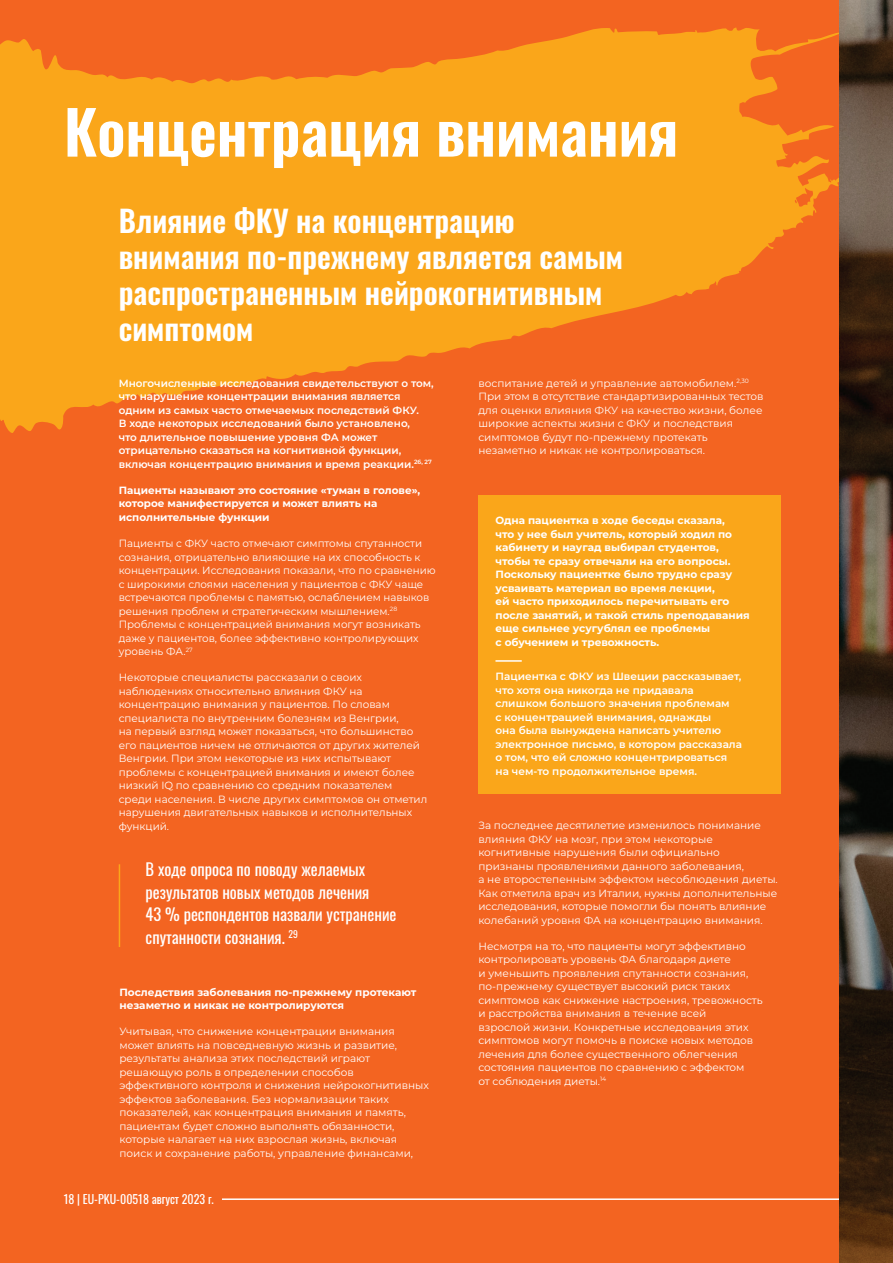
<style>
.page{position:relative;width:893px;height:1263px;background:#fff}
.page>*{position:absolute;margin:0;border:0;box-sizing:border-box;transform-origin:0 0}
.Title_1{font:600 60px "Oswald";color:#fff}
.Title_2{font:600 30px/36px "Oswald";color:#fff}
.Pull_Out{font:16.5px/22.5px "Oswald";color:#fff}
.Pull_Out-2{font:12px "Oswald";color:#fff}
.t1{font:10.5px/13.5px "Montserrat";color:#fff}
.t2{font:600 10.5px/13.5px "Montserrat";color:#fff}
.Subtitle{font:700 10.5px/13.5px "Montserrat";color:#fff}
</style>
<div class="page">
<div style="left:0;top:0;width:840px;height:1263px;background:#f36421"></div>
<svg style="left:0;top:27px;width:840px;height:406px;fill:#faa61a"></svg>
<hr style="left:119px;top:864px;width:1px;height:83px;background:#faa61a">
<div style="left:478px;top:495px;width:303px;height:298px;background:#faa61a"></div>
<hr style="left:222px;top:1198px;width:618px;height:2px;background:#fff">
<hr style="left:495px;top:660px;width:27px;height:2px;background:#fff">
<img style="left:840px;top:0;width:53px;height:1263px">
<p class="Title_1" style="left:64px;top:79px;width:616px">Концентрация внимания</p>
<p class="Title_2" style="left:119px;top:200px;width:506px">Влияние ФКУ на концентрацию внимания по-прежнему является самым распространенным нейрокогнитивным симптомом</p>
<p class="t2" style="left:119px;top:376px;width:317px">Многочисленные исследования свидетельствуют о том, что нарушение концентрации внимания является одним из самых часто отмечаемых последствий ФКУ.<br>В ходе некоторых исследований было установлено,<br>что длительное повышение уровня ФА может отрицательно сказаться на когнитивной функции, включая концентрацию внимания и время реакции.<sup>26,</sup> <sup>27</sup></p>
<p class="Subtitle" style="left:119px;top:483px;width:303px">Пациенты называют это состояние «туман в голове», которое манифестируется и может влиять на исполнительные функции</p>
<p class="t1" style="left:119px;top:536px;width:319px">Пациенты с ФКУ часто отмечают симптомы спутанности сознания, отрицательно влияющие на их способность к концентрации. Исследования показали, что по сравнению с широкими слоями населения у пациентов с ФКУ чаще встречаются проблемы с памятью, ослаблением навыков решения проблем и стратегическим мышлением.<sup>28<br></sup>Проблемы с концентрацией внимания могут возникать даже у пациентов, более эффективно контролирующих уровень ФА.<sup>27</sup></p>
<p class="t1" style="left:119px;top:670px;width:310px">Некоторые специалисты рассказали о своих наблюдениях относительно влияния ФКУ на концентрацию внимания у пациентов. По словам специалиста по внутренним болезням из Венгрии,<br>на первый взгляд может показаться, что большинство его пациентов ничем не отличаются от других жителей Венгрии. При этом некоторые из них испытывают проблемы с концентрацией внимания и имеют более низкий IQ по сравнению со средним показателем среди населения. В числе других симптомов он отметил нарушения двигательных навыков и исполнительных функций.</p>
<p class="t1" style="left:478px;top:376px;width:287px">воспитание детей и управление автомобилем.<sup>2,30<br></sup>При этом в отсутствие стандартизированных тестов для оценки влияния ФКУ на качество жизни, более широкие аспекты жизни с ФКУ и последствия симптомов будут по-прежнему протекать незаметно и никак не контролироваться.</p>
<p class="Subtitle" style="left:495px;top:513px;width:256px">Одна пациентка в ходе беседы сказала,<br>что у нее был учитель, который ходил по кабинету и наугад выбирал студентов, чтобы те сразу отвечали на его вопросы.<br>Поскольку пациентке было трудно сразу усваивать материал во время лекции,<br>ей часто приходилось перечитывать его после занятий, и такой стиль преподавания еще сильнее усугублял ее проблемы<br>с обучением и тревожность.</p>
<p class="t2" style="left:495px;top:669px;width:248px">Пациентка с ФКУ из Швеции рассказывает, что хотя она никогда не придавала слишком большого значения проблемам<br>с концентрацией внимания, однажды<br>она была вынуждена написать учителю электронное письмо, в котором рассказала о том, что ей сложно концентрироваться на чем-то продолжительное время.</p>
<p class="t1" style="left:478px;top:818px;width:301px">За последнее десятилетие изменилось понимание влияния ФКУ на мозг, при этом некоторые когнитивные нарушения были официально признаны проявлениями данного заболевания,<br>а не второстепенным эффектом несоблюдения диеты.<br>Как отметила врач из Италии, нужны дополнительные исследования, которые помогли бы понять влияние колебаний уровня ФА на концентрацию внимания.</p>
<p class="t1" style="left:478px;top:939px;width:286px">Несмотря на то, что пациенты могут эффективно контролировать уровень ФА благодаря диете<br>и уменьшить проявления спутанности сознания, по-прежнему существует высокий риск таких симптомов как снижение настроения, тревожность и расстройства внимания в течение всей<br>взрослой жизни. Конкретные исследования этих симптомов могут помочь в поиске новых методов лечения для более существенного облегчения состояния пациентов по сравнению с эффектом<br>от соблюдения диеты.<sup>14</sup></p>
<p class="Pull_Out" style="left:146px;top:857px;width:252px">В ходе опроса по поводу желаемых результатов новых методов лечения<br>43 % респондентов назвали устранение спутанности сознания. <sup>29</sup></p>
<p class="Subtitle" style="left:119px;top:985px;width:298px">Последствия заболевания по-прежнему протекают незаметно и никак не контролируются</p>
<p class="t1" style="left:119px;top:1024px;width:311px">Учитывая, что снижение концентрации внимания может влиять на повседневную жизнь и развитие, результаты анализа этих последствий играют решающую роль в определении способов эффективного контроля и снижения нейрокогнитивных эффектов заболевания. Без нормализации таких показателей, как концентрация внимания и память, пациентам будет сложно выполнять обязанности, которые налагает на них взрослая жизнь, включая поиск и сохранение работы, управление финансами,</p>
<p class="Pull_Out-2" style="left:64px;top:1188px;width:151px">18 | EU-PKU-00518 август 2023 г.</p>
</div>
